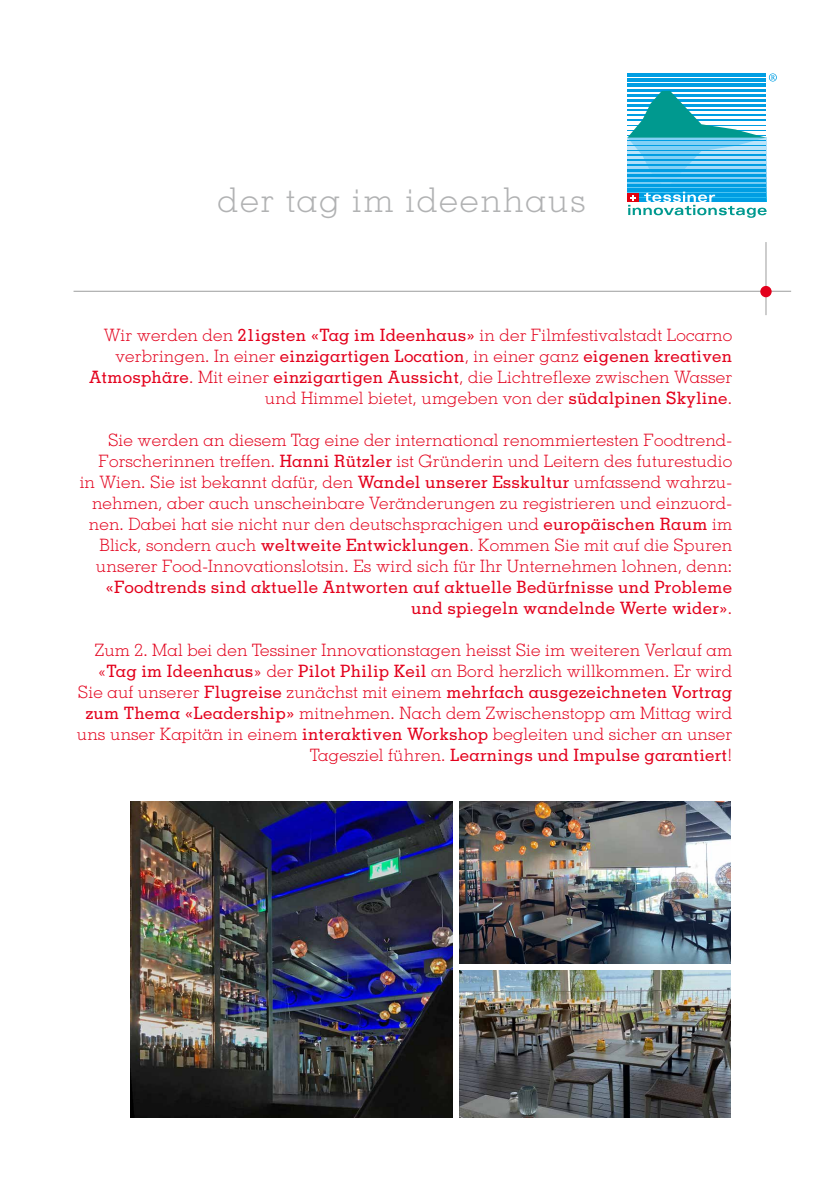
<style>
.page{position:relative;width:840px;height:1191px;background:#fff}
.page>*{position:absolute;margin:0;border:0;box-sizing:border-box;transform-origin:0 0}
.t1{font:300 34px "Memphis LT Std";letter-spacing:.05em;color:#b1b2b3}
.t2{font:300 17px/21px "Memphis LT Std";letter-spacing:.01em;color:#e3001c;text-align:right}
.t3{font:500 17px/21px "Memphis LT Std";letter-spacing:.01em;color:#e3001c;text-align:right}
.s1{font-weight:500}
.s2{font-weight:300}
</style>
<div class="page">
<svg style="left:771px;top:291px;width:19px;height:1px"></svg>
<hr style="left:765px;top:242px;width:1px;height:73px;background:#9c9d9d">
<hr style="left:73px;top:291px;width:693px;height:1px;background:#9c9d9d">
<svg style="left:759px;top:286px;width:12px;height:11px"></svg>
<div style="left:627px;top:138px;width:138px;height:64px;background:linear-gradient(to right,#009ee3,#009ee3)"></div>
<hr style="left:627px;top:74px;width:138px;height:3px;background:#009ee3">
<hr style="left:627px;top:79px;width:138px;height:3px;background:#009ee3">
<hr style="left:627px;top:84px;width:138px;height:3px;background:#009ee3">
<hr style="left:627px;top:89px;width:138px;height:3px;background:#009ee3">
<svg style="left:627px;top:91px;width:138px;height:93px"></svg>
<hr style="left:627px;top:188px;width:138px;height:4px;background:#009ee3">
<hr style="left:627px;top:184px;width:138px;height:2px;background:#009ee3">
<hr style="left:627px;top:179px;width:138px;height:2px;background:#009ee3">
<hr style="left:627px;top:174px;width:138px;height:2px;background:#009ee3">
<hr style="left:627px;top:169px;width:138px;height:2px;background:#009ee3">
<hr style="left:627px;top:164px;width:138px;height:2px;background:#009ee3">
<hr style="left:627px;top:159px;width:138px;height:2px;background:#009ee3">
<hr style="left:627px;top:155px;width:138px;height:1px;background:#009ee3">
<hr style="left:627px;top:150px;width:138px;height:1px;background:#009ee3">
<hr style="left:627px;top:145px;width:138px;height:1px;background:#009ee3">
<hr style="left:627px;top:140px;width:138px;height:1px;background:#009ee3">
<svg style="left:768px;top:73px;width:8px;height:8px"></svg>
<svg style="left:627px;top:192px;width:139px;height:26px"></svg>
<img style="left:459px;top:801px;width:271px;height:162px">
<img style="left:459px;top:970px;width:271px;height:147px">
<img style="left:130px;top:801px;width:322px;height:316px">
<h1 class="t1" style="left:217px;top:179px;width:369px">der tag im ideenhaus</h1>
<p class="t2" style="left:89px;top:325px;width:644px">Wir werden den <span class="s1">21igsten «Tag im Ideenhaus»</span> in der Filmfestivalstadt Locarno verbringen. In einer <span class="s1">einzigartigen Location</span>, in einer ganz <span class="s1">eigenen kreativen Atmosphäre</span>. Mit einer <span class="s1">einzigartigen Aussicht</span>, die Lichtreflexe zwischen Wasser und Himmel bietet, umgeben von der <span class="s1">südalpinen Skyline</span>.</p>
<p class="t2" style="left:80px;top:429px;width:653px">Sie werden an diesem Tag eine der international renommiertesten Foodtrend-Forscherinnen treffen. <span class="s1">Hanni Rützler</span> ist Gründerin und Leitern des futurestudio in Wien. Sie ist bekannt dafür, den <span class="s1">Wandel unserer Esskultur</span> umfassend wahrzu&shy;nehmen, aber auch unscheinbare Veränderungen zu registrieren und einzuord&shy;nen. Dabei hat sie nicht nur den deutschsprachigen und <span class="s1">europäischen Raum</span> im Blick, sondern auch <span class="s1">weltweite Entwicklungen</span>. Kommen Sie mit auf die Spuren unserer Food-Innovationslotsin. Es wird sich für Ihr Unternehmen lohnen, denn:</p>
<p class="t3" style="left:105px;top:576px;width:628px">«Foodtrends sind aktuelle Antworten auf aktuelle Bedürfnisse und Probleme und spiegeln wandelnde Werte wider»<span class="s2">.</span></p>
<p class="t2" style="left:77px;top:639px;width:656px">Zum 2. Mal bei den Tessiner Innovationstagen heisst Sie im weiteren Verlauf am «<span class="s1">Tag im Ideenhaus</span>» der <span class="s1">Pilot Philip Keil</span> an Bord herzlich willkommen. Er wird Sie auf unserer <span class="s1">Flugreise</span> zunächst mit einem <span class="s1">mehrfach ausgezeichneten Vortrag zum Thema «Leadership»</span> mitnehmen. Nach dem Zwischenstopp am Mittag wird uns unser Kapitän in einem <span class="s1">interaktiven Workshop</span> begleiten und sicher an unser Tagesziel führen. <span class="s1">Learnings und Impulse garantiert</span>!</p>
</div>
